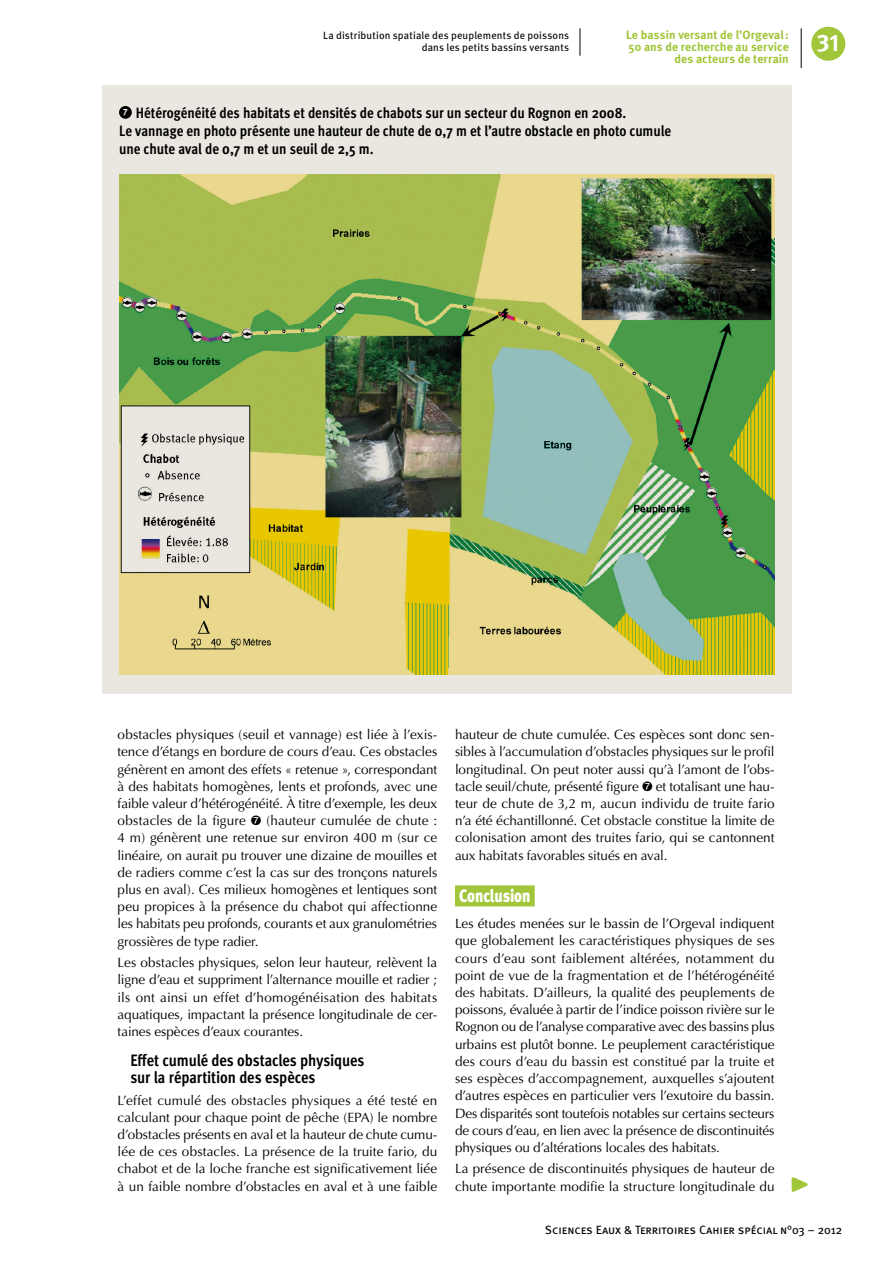
<style>
.page{position:relative;width:893px;height:1263px;background:#fff}
.page>*{position:absolute;margin:0;border:0;box-sizing:border-box;transform-origin:0 0}
.t1{font:24px "Meta Bold Caps Expert";color:#fff}
.Titre_1_orange{font:900 18px "Meta";letter-spacing:-.01em;color:#fff;scale:.82 1}
.Titre_2{font:700 16.5px/17.2px "Meta Cond OT";letter-spacing:-.005em;color:#000}
.Figure_titre{font:700 15px/18px "Meta Cond OT";letter-spacing:-.005em;color:#000}
.Texte_courant_L2{font:13.5px/17.2px "Optima";letter-spacing:-.005em;color:#000;text-align:justify}
.t2{font:700 12px/12px "Meta";letter-spacing:.01em;color:#a1c639;text-align:right}
.t3{font:12px "Meta Book Caps";color:#000}
.TC_noir_page_G{font:10.5px/12px "Meta Book LF";letter-spacing:.015em;color:#000;text-align:right}
.t4{font:9px "Meta Bold LF Caps";color:#fff}
</style>
<div class="page">
<svg style="left:580px;top:28px;width:1px;height:28px"></svg>
<div style="left:455px;top:885px;width:80px;height:21px;background:#a1c639"></div>
<svg style="left:791px;top:1177px;width:17px;height:15px"></svg>
<div style="left:102px;top:85px;width:690px;height:608px;background:#eae6e0"></div>
<div style="left:119px;top:106px;width:13px;height:13px;background:#000;border-radius:50%"></div>
<img style="left:119px;top:174px;width:656px;height:501px">
<div style="left:811px;top:27px;width:34px;height:34px;background:#a1c639;border-radius:50%"></div>
<hr style="left:801px;top:28px;width:1px;height:40px;background:#000">
<p class="TC_noir_page_G" style="left:323px;top:29px;width:248px">La distribution spatiale des peuplements de poissons dans les petits bassins versants</p>
<p class="t2" style="left:626px;top:29px;width:164px">Le bassin versant de l’Orgeval:<br>50 ans de recherche au service des acteurs de terrain</p>
<p class="Figure_titre" style="left:119px;top:104px;width:554px;text-indent:17px">Hétérogénéité des habitats et densités de chabots sur un secteur du Rognon en 2008.<br>Le vannage en photo présente une hauteur de chute de 0,7 m et l’autre obstacle en photo cumule une chute aval de 0,7 m et un seuil de 2,5 m.</p>
<p class="t4" style="left:123px;top:107px;width:7px">7</p>
<h1 class="t1" style="left:817px;top:28px;width:24px">31</h1>
<p class="Texte_courant_L2" style="left:118px;top:726px;width:321px">obstacles physiques (seuil et vannage) est liée à l’exis&shy;tence d’étangs en bordure de cours d’eau. Ces obstacles génèrent en amont des effets « retenue », correspondant à des habitats homogènes, lents et profonds, avec une faible valeur d’hétérogénéité. À titre d’exemple, les deux obstacles de la figure ➐ (hauteur cumulée de chute :<br>4 m) génèrent une retenue sur environ 400 m (sur ce linéaire, on aurait pu trouver une dizaine de mouilles et de radiers comme c’est la cas sur des tronçons naturels plus en aval). Ces milieux homogènes et lentiques sont peu propices à la présence du chabot qui affectionne les habitats peu profonds, courants et aux granulométries grossières de type radier.</p>
<p class="Texte_courant_L2" style="left:118px;top:954px;width:321px">Les obstacles physiques, selon leur hauteur, relèvent la ligne d’eau et suppriment l’alternance mouille et radier ; ils ont ainsi un effet d’homogénéisation des habitats aquatiques, impactant la présence longitudinale de cer&shy;taines espèces d’eaux courantes.</p>
<p class="Titre_2" style="left:130px;top:1052px;width:236px">Effet cumulé des obstacles physiques sur la répartition des espèces</p>
<p class="Texte_courant_L2" style="left:118px;top:1092px;width:321px">L’effet cumulé des obstacles physiques a été testé en calculant pour chaque point de pêche (EPA) le nombre d’obstacles présents en aval et la hauteur de chute cumu&shy;lée de ces obstacles. La présence de la truite fario, du chabot et de la loche franche est significativement liée à un faible nombre d’obstacles en aval et à une faible</p>
<p class="Texte_courant_L2" style="left:455px;top:726px;width:321px">hauteur de chute cumulée. Ces espèces sont donc sen&shy;sibles à l’accumulation d’obstacles physiques sur le profil longitudinal. On peut noter aussi qu’à l’amont de l’obs&shy;tacle seuil/chute, présenté figure ➐ et totalisant une hau&shy;teur de chute de 3,2 m, aucun individu de truite fario n’a été échantillonné. Cet obstacle constitue la limite de colonisation amont des truites fario, qui se cantonnent aux habitats favorables situés en aval.</p>
<p class="Titre_1_orange" style="left:459px;top:885px;width:88px">Conclusion</p>
<p class="Texte_courant_L2" style="left:455px;top:915px;width:321px">Les études menées sur le bassin de l’Orgeval indiquent que globalement les caractéristiques physiques de ses cours d’eau sont faiblement altérées, notamment du point de vue de la fragmentation et de l’hétérogénéité des habitats. D’ailleurs, la qualité des peuplements de poissons, évaluée à partir de l’indice poisson rivière sur le Rognon ou de l’analyse comparative avec des bassins plus urbains est plutôt bonne. Le peuplement caractéristique des cours d’eau du bassin est constitué par la truite et ses espèces d’accompagnement, auxquelles s’ajoutent d’autres espèces en particulier vers l’exutoire du bassin.<br>Des disparités sont toutefois notables sur certains secteurs de cours d’eau, en lien avec la présence de discontinuités physiques ou d’altérations locales des habitats.</p>
<p class="Texte_courant_L2" style="left:455px;top:1160px;width:321px">La présence de discontinuités physiques de hauteur de chute importante modifie la structure longitudinale du</p>
<p class="t3" style="left:545px;top:1223px;width:299px">Sciences Eaux &amp; Territoires Cahier spécial n°03 – 2012</p>
</div>
